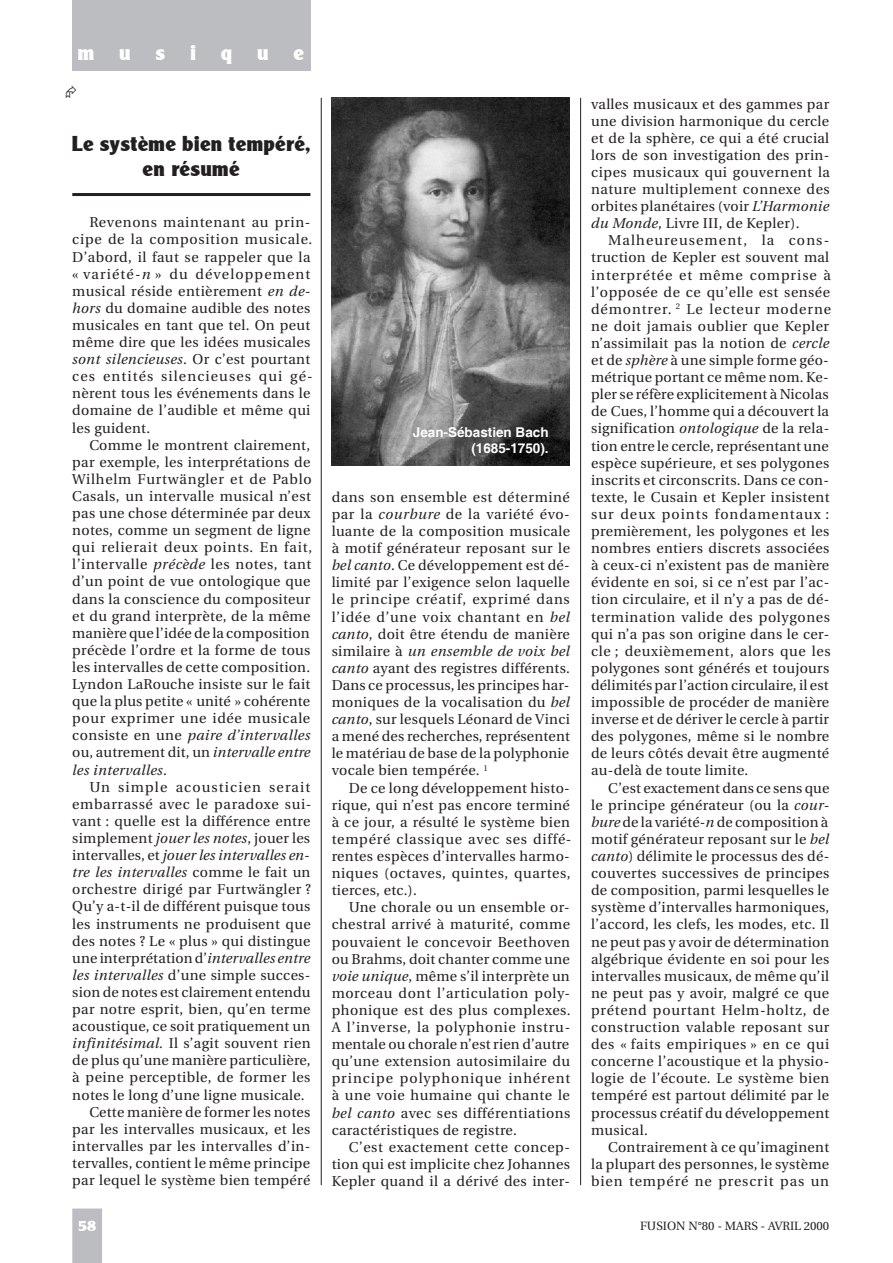
<style>
.page{position:relative;width:893px;height:1263px;background:#fff}
.page>*{position:absolute;margin:0;border:0;box-sizing:border-box;transform-origin:0 0}
.t1{font:21px/25.2px "Clear Black DB Normal";letter-spacing:.025em;color:#231f20;text-align:center}
.t2{font:21px "Clear Black DB Normal";letter-spacing:1.195em;color:#fff}
.t3{font:15px "Clear Black DB Normal";color:#fff}
.t4{font:14.25px/17.1px "Utopia";letter-spacing:.025em;color:#231f20;text-align:justify}
.t5{font:italic 14.25px "Utopia";letter-spacing:.01em;color:#231f20}
.t6{font:14.25px "Utopia";letter-spacing:.045em;color:#231f20}
.t7{font:14.25px "Utopia";letter-spacing:.08em;color:#231f20}
.t8{font:700 13.5px/16.2px "Helvetica";color:#fff;text-align:right}
.t9{font:12px "Utopia";color:#231f20}
.s1{font-style:italic}
.s2{font-style:normal}
</style>
<div class="page">
<div style="left:72px;top:0;width:238px;height:71px;background:#bcbdc0"></div>
<hr style="left:321px;top:98px;width:1px;height:1087px;background:#231f20">
<hr style="left:580px;top:98px;width:1px;height:1087px;background:#231f20">
<div style="left:72px;top:1208px;width:30px;height:55px;background:#bcbdc0"></div>
<hr style="left:72px;top:193px;width:238px;height:3px;background:#231f20">
<img style="left:332px;top:98px;width:238px;height:368px">
<h1 class="t2" style="left:78px;top:40px;width:227px">musique</h1>
<h1 class="t1" style="left:72px;top:131px;width:240px">Le système bien tempéré, en résumé</h1>
<p class="t4" style="left:72px;top:214px;width:242px;text-align:left;text-indent:17px">Revenons maintenant au prin&shy;cipe de la composition musicale.<br>D’abord, il faut se rappeler que la « variété-<span class="s1">n</span> » du développement musical réside entièrement <span class="s1">en de&shy;hors</span> du domaine audible des notes musicales en tant que tel. On peut même dire que les idées musicales <span class="s1">sont silencieuses</span>. Or c’est pourtant ces entités silencieuses qui gé&shy;nèrent tous les événements dans le domaine de l’audible et même qui les guident.</p>
<p class="t4" style="left:72px;top:436px;width:241px;text-align:left;text-indent:17px">Comme le montrent clairement, par exemple, les interprétations de Wilhelm Furtwängler et de Pablo Casals, un intervalle musical n’est pas une chose déterminée par deux notes, comme un segment de ligne qui relierait deux points. En fait, l’intervalle <span class="s1">précède</span> les notes, tant d’un point de vue ontologique que dans la conscience du compositeur et du grand interprète, de la même manière que l’idée de la composition précède l’ordre et la forme de tous les intervalles de cette composition.<br>Lyndon LaRouche insiste sur le fait que la plus petite « unité » cohérente pour exprimer une idée musicale consiste en une <span class="s1">paire d’intervalles </span>ou, autrement dit, un <span class="s1">intervalle entre les intervalles</span>.</p>
<p class="t7" style="left:89px;top:779px;width:223px">Un simple acousticien serait</p>
<p class="t6" style="left:72px;top:796px;width:241px">embarrassé avec le paradoxe sui-</p>
<p class="t4" style="left:72px;top:813px;width:240px">vant : quelle est la différence entre</p>
<p class="t4" style="left:72px;top:830px;width:239px">simplement <span class="s1">jouer les notes</span>, jouer les</p>
<p class="t5" style="left:72px;top:847px;width:239px"><span class="s2">intervalles, et</span> jouer les intervalles en-</p>
<p class="t5" style="left:72px;top:864px;width:240px">tre les intervalles <span class="s2">comme le fait un</span></p>
<p class="t4" style="left:72px;top:881px;width:240px">orchestre dirigé par Furtwängler ?</p>
<p class="t4" style="left:72px;top:898px;width:240px">Qu’y a-t-il de différent puisque tous</p>
<p class="t4" style="left:72px;top:915px;width:240px">les instruments ne produisent que</p>
<p class="t4" style="left:72px;top:932px;width:240px">des notes ? Le « plus » qui distingue</p>
<p class="t4" style="left:72px;top:949px;width:239px">une interprétation d’<span class="s1">intervalles entre</span></p>
<p class="t4" style="left:72px;top:967px;width:240px"><span class="s1">les intervalles</span> d’une simple succes-</p>
<p class="t4" style="left:72px;top:984px;width:240px">sion de notes est clairement entendu</p>
<p class="t4" style="left:72px;top:1001px;width:240px">par notre esprit, bien, qu’en terme</p>
<p class="t4" style="left:72px;top:1018px;width:239px">acoustique, ce soit pratiquement un</p>
<p class="t4" style="left:72px;top:1035px;width:240px"><span class="s1">infinitésimal.</span> Il s’agit souvent rien</p>
<p class="t4" style="left:72px;top:1052px;width:240px">de plus qu’une manière particulière,</p>
<p class="t4" style="left:72px;top:1069px;width:240px">à peine perceptible, de former les</p>
<p class="t4" style="left:72px;top:1086px;width:234px">notes le long d’une ligne musicale.</p>
<p class="t4" style="left:89px;top:1103px;width:223px">Cette manière de former les notes</p>
<p class="t4" style="left:72px;top:1120px;width:240px">par les intervalles musicaux, et les</p>
<p class="t4" style="left:72px;top:1138px;width:240px">intervalles par les intervalles d’in-</p>
<p class="t4" style="left:72px;top:1155px;width:239px">tervalles, contient le même principe</p>
<p class="t4" style="left:72px;top:1172px;width:240px">par lequel le système bien tempéré</p>
<p class="t8" style="left:413px;top:424px;width:137px">Jean-Sébastien Bach (1685-1750).</p>
<p class="t4" style="left:332px;top:489px;width:240px">dans son ensemble est déterminé par la <span class="s1">courbure</span> de la variété évo&shy;luante de la composition musicale à motif générateur reposant sur le <span class="s1">bel canto</span>. Ce développement est dé&shy;limité par l’exigence selon laquelle le principe créatif, exprimé dans l’idée d’une voix chantant en <span class="s1">bel canto</span>, doit être étendu de manière similaire à <span class="s1">un ensemble de voix bel canto</span> ayant des registres différents.<br>Dans ce processus, les principes har&shy;moniques de la vocalisation du <span class="s1">bel canto</span>, sur lesquels Léonard de Vinci a mené des recherches, représentent le matériau de base de la polyphonie vocale bien tempérée. <sup>1</sup></p>
<p class="t4" style="left:332px;top:779px;width:241px;text-indent:17px">De ce long développement histo&shy;rique, qui n’est pas encore terminé à ce jour, a résulté le système bien tempéré classique avec ses diffé&shy;rentes espèces d’intervalles harmo&shy;niques (octaves, quintes, quartes, tierces, etc.).</p>
<p class="t4" style="left:332px;top:899px;width:240px;text-indent:17px">Une chorale ou un ensemble or&shy;chestral arrivé à maturité, comme pouvaient le concevoir Beethoven ou Brahms, doit chanter comme une <span class="s1">voie unique</span>, même s’il interprète un morceau dont l’articulation poly&shy;phonique est des plus complexes.<br>A l’inverse, la polyphonie instru&shy;mentale ou chorale n’est rien d’autre qu’une extension autosimilaire du principe polyphonique inhérent à une voie humaine qui chante le <span class="s1">bel canto</span> avec ses différentiations caractéristiques de registre.</p>
<p class="t4" style="left:332px;top:1138px;width:240px;text-indent:17px">C’est exactement cette concep&shy;tion qui est implicite chez Johannes Kepler quand il a dérivé des inter-</p>
<p class="t4" style="left:591px;top:95px;width:240px">valles musicaux et des gammes par une division harmonique du cercle et de la sphère, ce qui a été crucial lors de son investigation des prin&shy;cipes musicaux qui gouvernent la nature multiplement connexe des orbites planétaires (voir <span class="s1">L’Harmonie du Monde</span>, Livre III, de Kepler).</p>
<p class="t4" style="left:591px;top:232px;width:241px;text-align:left;text-indent:17px">Malheureusement, la cons&shy;truction de Kepler est souvent mal interprétée et même comprise à l’opposée de ce qu’elle est sensée démontrer. <sup>2</sup> Le lecteur moderne ne doit jamais oublier que Kepler n’assimilait pas la notion de <span class="s1">cercle </span>et de <span class="s1">sphère</span> à une simple forme géo&shy;métrique portant ce même nom. Ke&shy;pler se réfère explicitement à Nicolas de Cues, l’homme qui a découvert la signification <span class="s1">ontologique</span> de la rela&shy;tion entre le cercle, représentant une espèce supérieure, et ses polygones inscrits et circonscrits. Dans ce con&shy;texte, le Cusain et Kepler insistent sur deux points fondamentaux : premièrement, les polygones et les nombres entiers discrets associées à ceux-ci n’existent pas de manière évidente en soi, si ce n’est par l’ac&shy;tion circulaire, et il n’y a pas de dé&shy;termination valide des polygones qui n’a pas son origine dans le cer&shy;cle ; deuxièmement, alors que les polygones sont générés et toujours délimités par l’action circulaire, il est impossible de procéder de manière inverse et de dériver le cercle à partir des polygones, même si le nombre de leurs côtés devait être augmenté au-delà de toute limite.</p>
<p class="t4" style="left:591px;top:779px;width:240px;text-indent:17px">C’est exactement dans ce sens que le principe générateur (ou la <span class="s1">cour&shy;bure</span> de la variété-<span class="s1">n</span> de composition à motif générateur reposant sur le <span class="s1">bel canto</span>) délimite le processus des dé&shy;couvertes successives de principes de composition, parmi lesquelles le système d’intervalles harmoniques, l’accord, les clefs, les modes, etc. Il ne peut pas y avoir de détermination algébrique évidente en soi pour les intervalles musicaux, de même qu’il ne peut pas y avoir, malgré ce que prétend pourtant Helm-holtz, de construction valable reposant sur des « faits empiriques » en ce qui concerne l’acoustique et la physio&shy;logie de l’écoute. Le système bien tempéré est partout délimité par le processus créatif du développement musical.</p>
<p class="t4" style="left:591px;top:1138px;width:240px;text-indent:17px">Contrairement à ce qu’imaginent la plupart des personnes, le système bien tempéré ne prescrit pas un</p>
<p class="t3" style="left:78px;top:1217px;width:19px">58</p>
<p class="t9" style="left:640px;top:1219px;width:191px">FUSION N°80 - MARS - AVRIL 2000</p>
</div>
